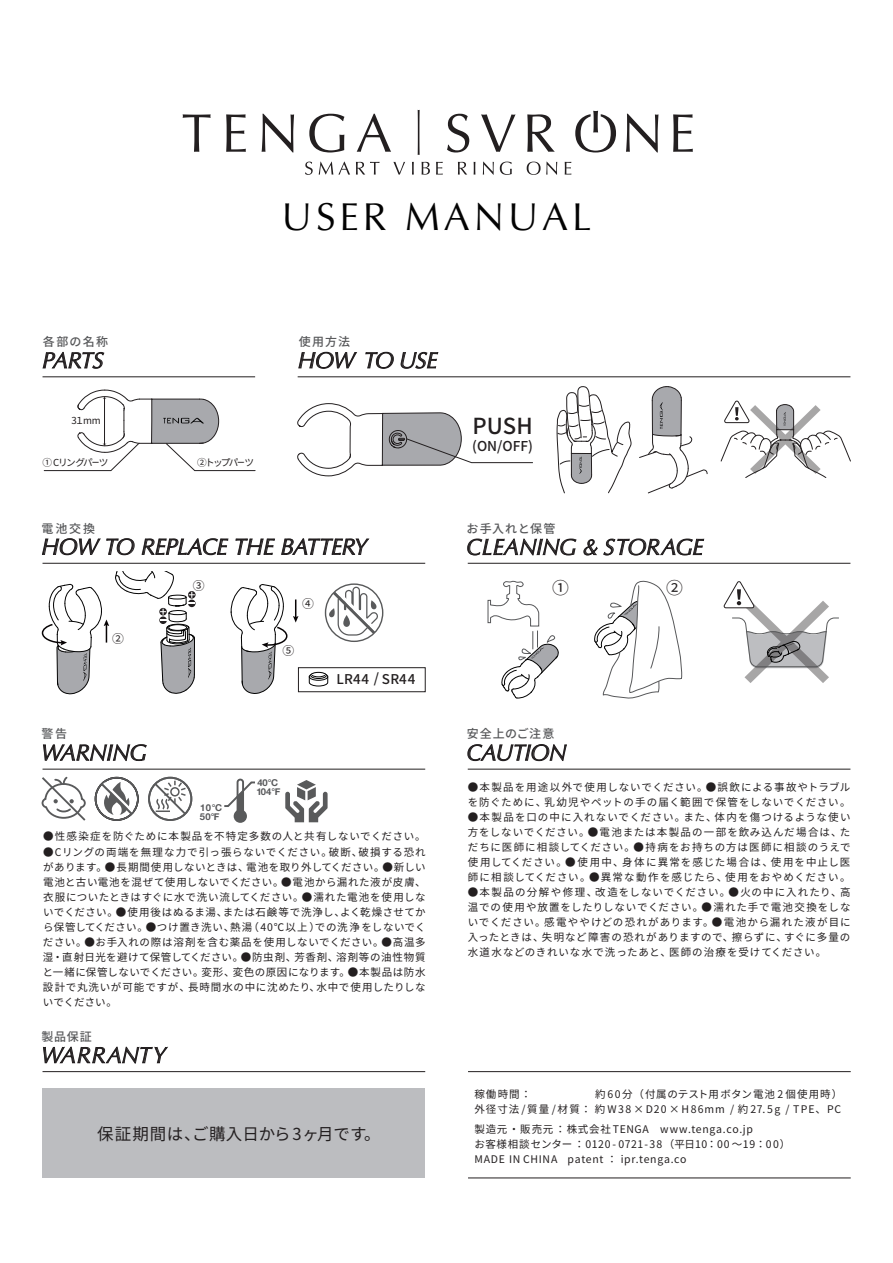
<style>
.page{position:relative;width:893px;height:1263px;background:#fff}
.page>*{position:absolute;margin:0;border:0;box-sizing:border-box;transform-origin:0 0}
.t1{font:39px "Optima";letter-spacing:.1em;color:#030303}
.t2{font:italic 22.5px "Optima";letter-spacing:-.02em;color:#231f20}
.t3{font:italic 22.5px "Optima";letter-spacing:.025em;color:#231f20}
.t4{font:500 22.05px "Source Han Sans JP";color:#231f20}
.t5{font:16.8px "Source Han Sans JP";color:#231f20}
.t6{font:16.5px "Source Han Sans JP";letter-spacing:.025em;color:#231f20}
.t7{font:500 13.65px "Source Han Sans JP";color:#231f20}
.t8{font:500 13.5px "Source Han Sans JP";letter-spacing:.025em;color:#231f20}
.t9{font:500 12px "Source Han Sans JP";letter-spacing:.085em;color:#57585a}
.t10{font:500 12px "Source Han Sans JP";letter-spacing:.06em;color:#57585a}
.t11{font:11.85px "Source Han Sans JP";color:#231f20}
.t12{font:10.5px/15px "Source Han Sans JP";letter-spacing:.075em;color:#231f20;text-align:justify}
.t13{font:10.5px/15px "Source Han Sans JP";letter-spacing:.11em;color:#231f20}
.t14{font:10.5px "Source Han Sans JP";letter-spacing:.095em;color:#231f20}
.t15{font:9.6px "Source Han Sans JP";letter-spacing:-.155em;color:#231f20}
.t16{font:9.6px "Source Han Sans JP";letter-spacing:-.115em;color:#231f20}
.t17{font:700 9.45px/9.4px "Helvetica Neue";letter-spacing:.03em;color:#57585a}
</style>
<div class="page">
<svg style="left:183px;top:110px;width:510px;height:65px"></svg>
<hr style="left:43px;top:563px;width:382px;height:1px;background:#231f20">
<svg style="left:42px;top:538px;width:92px;height:18px"></svg>
<svg style="left:142px;top:538px;width:86px;height:17px"></svg>
<svg style="left:236px;top:539px;width:39px;height:16px"></svg>
<svg style="left:281px;top:538px;width:88px;height:17px"></svg>
<svg style="left:231px;top:584px;width:67px;height:110px"></svg>
<svg style="left:41px;top:584px;width:68px;height:111px"></svg>
<svg style="left:115px;top:571px;width:80px;height:123px"></svg>
<svg style="left:325px;top:585px;width:58px;height:56px"></svg>
<div style="left:325px;top:583px;width:58px;height:59px;border:1px solid #595a5b;border-radius:50%"></div>
<div style="left:298px;top:667px;width:127px;height:25px;border:1px solid #231f20"></div>
<div style="left:311px;top:672px;width:15px;height:7px;border:1px solid #030303;border-radius:50%"></div>
<svg style="left:309px;top:675px;width:19px;height:11px"></svg>
<hr style="left:468px;top:563px;width:382px;height:1px;background:#231f20">
<svg style="left:467px;top:539px;width:109px;height:16px"></svg>
<svg style="left:584px;top:539px;width:120px;height:16px"></svg>
<svg style="left:723px;top:581px;width:116px;height:102px"></svg>
<svg style="left:487px;top:580px;width:71px;height:118px"></svg>
<svg style="left:594px;top:580px;width:88px;height:119px"></svg>
<hr style="left:43px;top:377px;width:212px;height:1px;background:#231f20">
<hr style="left:298px;top:377px;width:552px;height:1px;background:#231f20">
<svg style="left:44px;top:390px;width:212px;height:81px"></svg>
<svg style="left:299px;top:352px;width:58px;height:17px"></svg>
<svg style="left:365px;top:352px;width:29px;height:17px"></svg>
<svg style="left:401px;top:352px;width:37px;height:17px"></svg>
<svg style="left:297px;top:403px;width:236px;height:73px"></svg>
<svg style="left:721px;top:400px;width:130px;height:78px"></svg>
<svg style="left:557px;top:376px;width:74px;height:117px"></svg>
<svg style="left:639px;top:386px;width:68px;height:107px"></svg>
<svg style="left:43px;top:352px;width:61px;height:17px"></svg>
<hr style="left:468px;top:769px;width:382px;height:1px;background:#231f20">
<svg style="left:468px;top:744px;width:99px;height:17px"></svg>
<hr style="left:43px;top:769px;width:382px;height:1px;background:#231f20">
<svg style="left:43px;top:744px;width:104px;height:17px"></svg>
<svg style="left:224px;top:778px;width:31px;height:45px"></svg>
<svg style="left:285px;top:780px;width:43px;height:42px"></svg>
<svg style="left:96px;top:778px;width:42px;height:42px"></svg>
<div style="left:95px;top:777px;width:44px;height:44px;border:2px solid #595a5b;border-radius:50%"></div>
<svg style="left:41px;top:776px;width:45px;height:45px"></svg>
<div style="left:148px;top:777px;width:44px;height:44px;border:2px solid #595a5b;border-radius:50%"></div>
<svg style="left:149px;top:778px;width:42px;height:42px"></svg>
<div style="left:43px;top:1089px;width:382px;height:89px;background:#bcbdc0"></div>
<hr style="left:43px;top:1071px;width:382px;height:1px;background:#231f20">
<svg style="left:43px;top:1047px;width:125px;height:17px"></svg>
<hr style="left:468px;top:1071px;width:383px;height:1px;background:#231f20">
<hr style="left:468px;top:1178px;width:383px;height:1px;background:#231f20">
<h1 class="t1" style="left:282px;top:194px;width:311px">USER MANUAL</h1>
<p class="t9" style="left:43px;top:335px;width:67px">各部の名称</p>
<p class="t9" style="left:299px;top:335px;width:53px">使用方法</p>
<h2 class="t2" style="left:42px;top:347px;width:63px">PARTS</h2>
<h2 class="t2" style="left:298px;top:347px;width:141px">HOW TO USE</h2>
<p class="t15" style="left:72px;top:415px;width:31px">3１mm</p>
<h3 class="t4" style="left:472px;top:414px;width:62px">PUSH</h3>
<h3 class="t7" style="left:472px;top:438px;width:62px">(ON/OFF)</h3>
<p class="t16" style="left:43px;top:457px;width:68px">① Cリングパーツ</p>
<p class="t15" style="left:197px;top:457px;width:58px">②トップパーツ</p>
<p class="t9" style="left:42px;top:521px;width:55px">電池交換</p>
<p class="t9" style="left:467px;top:521px;width:90px">お手入れと保管</p>
<h2 class="t2" style="left:41px;top:534px;width:327px">HOW TO REPLACE THE BATTERY</h2>
<p class="t9" style="left:42px;top:727px;width:27px">警告</p>
<p class="t11" style="left:112px;top:632px;width:13px">②</p>
<h2 class="t2" style="left:41px;top:739px;width:107px">WARNING</h2>
<p class="t11" style="left:193px;top:579px;width:13px">③</p>
<p class="t11" style="left:302px;top:597px;width:13px">④</p>
<p class="t11" style="left:283px;top:644px;width:13px">⑤</p>
<p class="t8" style="left:337px;top:671px;width:80px">LR44 / SR44</p>
<p class="t17" style="left:256px;top:778px;width:25px">40°C<br>104°F</p>
<p class="t17" style="left:200px;top:803px;width:24px">10°C<br>50°F</p>
<p class="t12" style="left:43px;top:829px;width:384px">●性感染症を防ぐために本製品を不特定多数の人と共有しないでください。</p>
<p class="t12" style="left:43px;top:844px;width:384px">●Cリングの両端を無理な力で引っ張らないでください。破断、破損する恐れがあります。●長期間使用しないときは、電池を取り外してください。●新しい電池と古い電池を混ぜて使用しないでください。●電池から漏れた液が皮膚、衣服についたときはすぐに水で洗い流してください。●濡れた電池を使用しないでください。●使用後はぬるま湯、または石鹸等で洗浄し、よく乾燥させてから保管してください。●つけ置き洗い、熱湯（40℃以上）での洗浄をしないでください。●お手入れの際は溶剤を含む薬品を使用しないでください。●高温多湿・直射日光を避けて保管してください。●防虫剤、芳香剤、溶剤等の油性物質と一緒に保管しないでください。変形、変色の原因になります。●本製品は防水設計で丸洗いが可能ですが、長時間水の中に沈めたり、水中で使用したりしないでください。</p>
<p class="t9" style="left:42px;top:1030px;width:52px">製品保証</p>
<h2 class="t3" style="left:41px;top:1042px;width:126px">WARRANTY</h2>
<h2 class="t2" style="left:466px;top:534px;width:239px">CLEANING &amp; STORAGE</h2>
<h3 class="t5" style="left:552px;top:578px;width:18px">①</h3>
<h3 class="t5" style="left:666px;top:578px;width:18px">②</h3>
<p class="t10" style="left:467px;top:727px;width:89px">安全上のご注意</p>
<h2 class="t2" style="left:466px;top:739px;width:102px">CAUTION</h2>
<p class="t12" style="left:468px;top:780px;width:384px">●本製品を用途以外で使用しないでください。●誤飲による事故やトラブルを防ぐために、乳幼児やペットの手の届く範囲で保管をしないでください。</p>
<p class="t12" style="left:468px;top:810px;width:384px">●本製品を口の中に入れないでください。また、体内を傷つけるような使い方をしないでください。●電池または本製品の一部を飲み込んだ場合は、ただちに医師に相談してください。●持病をお持ちの方は医師に相談のうえで使用してください。●使用中、身体に異常を感じた場合は、使用を中止し医師に相談してください。●異常な動作を感じたら、使用をおやめください。</p>
<p class="t12" style="left:468px;top:885px;width:384px">●本製品の分解や修理、改造をしないでください。●火の中に入れたり、高温での使用や放置をしたりしないでください。●濡れた手で電池交換をしないでください。感電ややけどの恐れがあります。●電池から漏れた液が目に入ったときは、失明など障害の恐れがありますので、擦らずに、すぐに多量の水道水などのきれいな水で洗ったあと、医師の治療を受けてください。</p>
<p class="t14" style="left:595px;top:1088px;width:249px">約60分（付属のテスト用ボタン電池 2個使用時）</p>
<p class="t13" style="left:474px;top:1087px;width:368px">稼働時間：<br>外径寸法/質量/材質：約W38×D20×H86mm / 約27.5g / TPE、PC</p>
<h3 class="t6" style="left:97px;top:1124px;width:285px">保証期間は、ご購入日から3ヶ月です。</h3>
<p class="t12" style="left:474px;top:1122px;width:317px;text-align:left">製造元・販売元：株式会社 TENGA　www.tenga.co.jp<br>お客様相談センター：0120 - 0721-38（平日10：00 ～19：00）<br>MADE IN CHINA patent ： ipr.tenga.co　</p>
</div>
